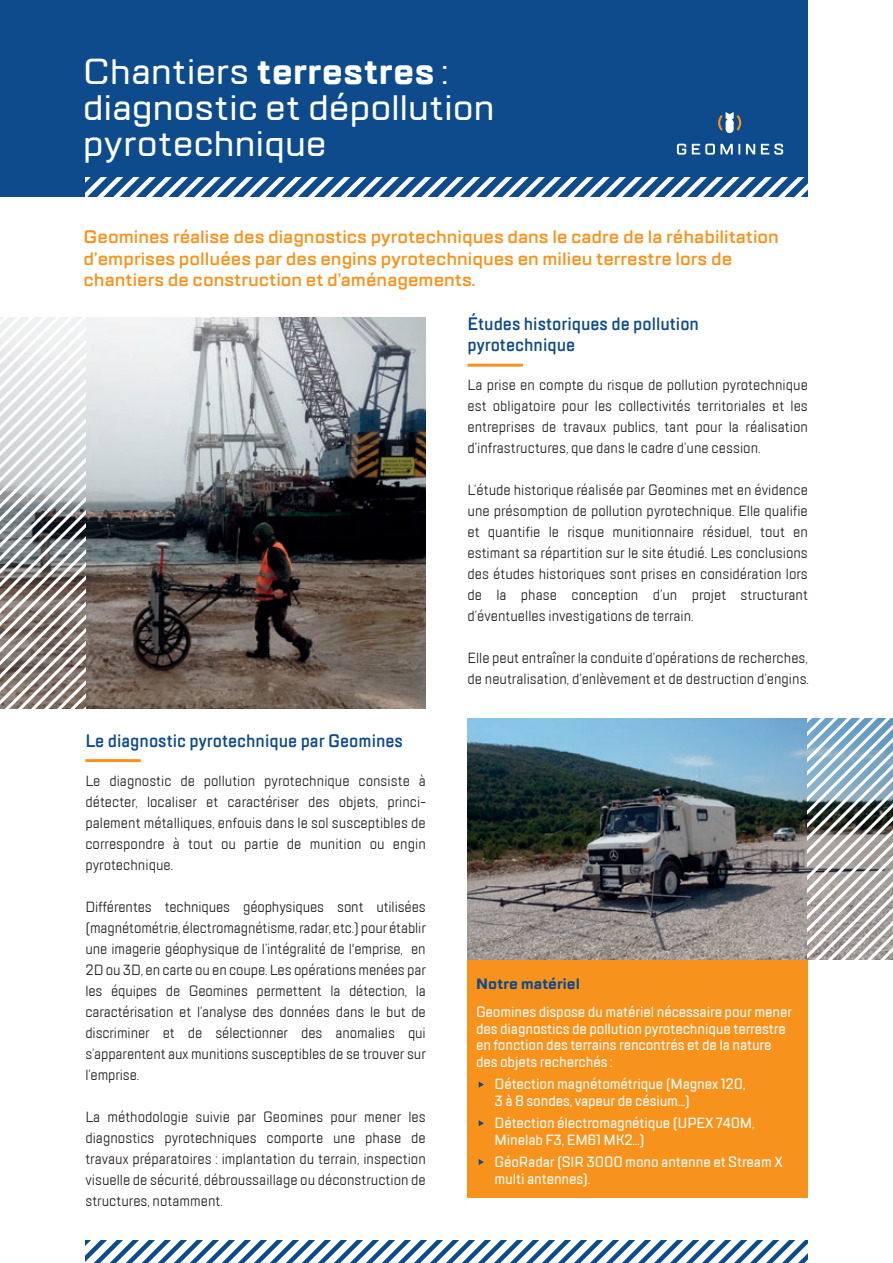
<style>
.page{position:relative;width:893px;height:1263px;background:#fff}
.page>*{position:absolute;margin:0;border:0;box-sizing:border-box;transform-origin:0 0}
.t1{font:500 36px/36px "TT Lakes";letter-spacing:-.005em;color:#fff}
.t2{font:600 18px/21.6px "TT Lakes";color:#f7931d}
.t3{font:600 18px/21.6px "TT Lakes Condensed";color:#0d4b8c}
.t4{font:15px/21px "TT Lakes Condensed";color:#231f20;text-align:justify}
.t5{font:500 15px/16.5px "TT Lakes Condensed";letter-spacing:-.01em;color:#fff}
.t6{font:700 15px "TT Lakes";color:#0d4b8c}
.s1{font-weight:700}
</style>
<div class="page">
<img style="left:467px;top:719px;width:341px;height:241px">
<div style="left:0;top:0;width:808px;height:197px;background:#0d4b8c"></div>
<svg style="left:85px;top:178px;width:723px;height:19px"></svg>
<svg style="left:718px;top:112px;width:23px;height:21px"></svg>
<svg style="left:677px;top:144px;width:9px;height:11px"></svg>
<svg style="left:692px;top:144px;width:48px;height:11px"></svg>
<svg style="left:746px;top:144px;width:9px;height:10px"></svg>
<svg style="left:761px;top:144px;width:22px;height:11px"></svg>
<div style="left:467px;top:960px;width:341px;height:237px;background:#f7931d"></div>
<svg style="left:85px;top:1240px;width:723px;height:23px"></svg>
<img style="left:85px;top:317px;width:341px;height:392px">
<svg style="left:0;top:317px;width:85px;height:392px"></svg>
<svg style="left:808px;top:718px;width:85px;height:242px"></svg>
<hr style="left:85px;top:759px;width:56px;height:3px;background:#f7931d">
<hr style="left:467px;top:364px;width:56px;height:3px;background:#f7931d">
<svg style="left:479px;top:1081px;width:5px;height:6px"></svg>
<svg style="left:479px;top:1120px;width:5px;height:6px"></svg>
<svg style="left:479px;top:1159px;width:5px;height:6px"></svg>
<h1 class="t1" style="left:83px;top:54px;width:414px">Chantiers <span class="s1">terrestres</span> : diagnostic et dépollution pyrotechnique</h1>
<p class="t2" style="left:84px;top:226px;width:697px">Geomines réalise des diagnostics pyrotechniques dans le cadre de la réhabilitation d’emprises polluées par des engins pyrotechniques en milieu terrestre lors de chantiers de construction et d’aménagements.</p>
<p class="t3" style="left:467px;top:313px;width:233px">Études historiques de pollution pyrotechnique</p>
<p class="t4" style="left:467px;top:374px;width:342px">La prise en compte du risque de pollution pyrotechnique est obligatoire pour les collectivités territoriales et les entreprises de travaux publics, tant pour la réalisation d’infrastructures, que dans le cadre d’une cession.</p>
<p class="t4" style="left:467px;top:479px;width:342px">L’étude historique réalisée par Geomines met en évidence une présomption de pollution pyrotechnique. Elle qualifie et quantifie le risque munitionnaire résiduel, tout en estimant sa répartition sur le site étudié. Les conclusions des études historiques sont prises en considération lors de la phase conception d’un projet structurant d’éventuelles investigations de terrain.</p>
<p class="t4" style="left:467px;top:647px;width:343px">Elle peut entraîner la conduite d’opérations de recherches, de neutralisation, d’enlèvement et de destruction d’engins.</p>
<p class="t3" style="left:85px;top:730px;width:319px">Le diagnostic pyrotechnique par Geomines</p>
<p class="t4" style="left:85px;top:770px;width:342px">Le diagnostic de pollution pyrotechnique consiste à détecter, localiser et caractériser des objets, princi&shy;palement métalliques, enfouis dans le sol susceptibles de correspondre à tout ou partie de munition ou engin pyrotechnique.</p>
<p class="t4" style="left:85px;top:896px;width:342px">Différentes techniques géophysiques sont utilisées (magnétométrie, électromagnétisme, radar, etc.) pour établir une imagerie géophysique de l’intégralité de l'emprise, en 2D ou 3D, en carte ou en coupe. Les opérations menées par les équipes de Geomines permettent la détection, la caractérisation et l’analyse des données dans le but de discriminer et de sélectionner des anomalies qui s’apparentent aux munitions susceptibles de se trouver sur l’emprise.</p>
<p class="t4" style="left:85px;top:1106px;width:342px">La méthodologie suivie par Geomines pour mener les diagnostics pyrotechniques comporte une phase de travaux préparatoires : implantation du terrain, inspection visuelle de sécurité, débroussaillage ou déconstruction de structures, notamment.</p>
<p class="t6" style="left:476px;top:974px;width:105px">Notre matériel</p>
<p class="t5" style="left:476px;top:1004px;width:318px">Geomines dispose du matériel nécessaire pour mener des diagnostics de pollution pyrotechnique terrestre en fonction des terrains rencontrés et de la nature des objets recherchés :</p>
<p class="t5" style="left:494px;top:1076px;width:253px">Détection magnétométrique (Magnex 120,<br>3 à 8 sondes, vapeur de césium…)</p>
<p class="t5" style="left:494px;top:1115px;width:262px">Détection électromagnétique (UPEX 740M,<br>Minelab F3, EM61 MK2…)</p>
<p class="t5" style="left:494px;top:1154px;width:290px">GéoRadar (SIR 3000 mono antenne et Stream X multi antennes).</p>
</div>
